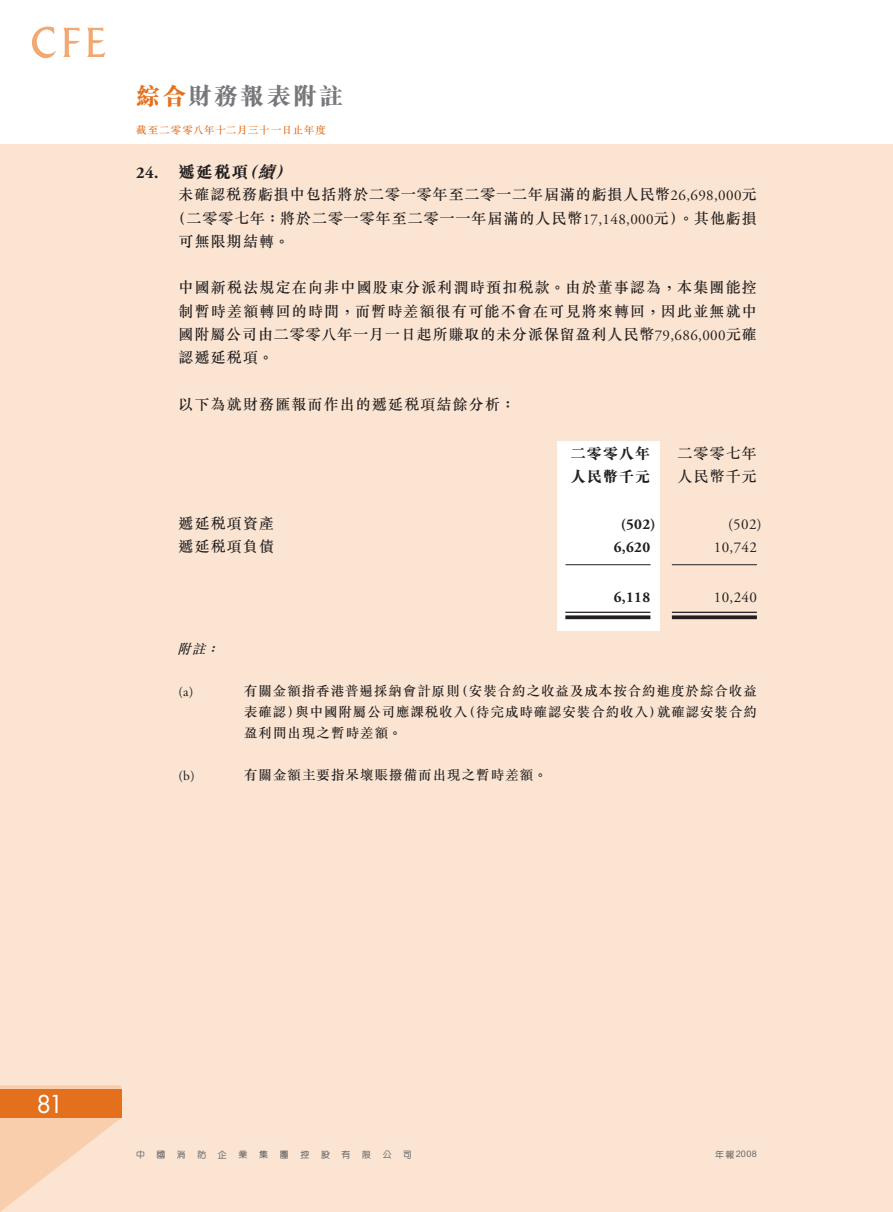
<style>
.page{position:relative;width:893px;height:1212px;background:#fff}
.page>*{position:absolute;margin:0;border:0;box-sizing:border-box;transform-origin:0 0}
.t1{font:24px "M Sung HK Xbold B5 pc H";letter-spacing:.085em;color:#76787b}
.t2{font:24px "Futura Std";color:#fff}
.t3{font:16.5px "M Sung HK Xbold B5 pc H";color:#231f20}
.t4{font:15px/23.2px "M Sung HK Medium B5 pc H";letter-spacing:.065em;color:#231f20;text-align:justify}
.t5{font:15px "Adobe Garamond Pro";letter-spacing:.025em;color:#231f20}
.t6{font:700 15px "Adobe Garamond Pro";letter-spacing:.025em;color:#231f20}
.t7{font:15px "M Sung HK Xbold B5 pc H";letter-spacing:.075em;color:#231f20}
.t8{font:13.5px/21px "M Sung HK Medium B5 pc H";letter-spacing:.065em;color:#231f20;text-align:justify}
.t9{font:13.5px "Adobe Garamond Pro";color:#231f20}
.t10{font:italic 13.5px "M Sung HK Medium B5 pc H";color:#231f20}
.t11{font:10.5px "M Sung HK Medium B5 pc H";letter-spacing:.07em;color:#e4701e}
.t12{font:9px "M Yuen HK Medium B5 pc H";color:#636366}
.t13{font:9px "Arial Rounded MT Std";color:#636366}
.s1{color:#e4701e}
.s2{font-family:"Adobe Garamond Pro";font-weight:700}
.s3{font-style:italic}
.s4{font-family:"Adobe Garamond Pro"}
.s5{font-family:"M Yuen HK Medium B5 pc H"}
</style>
<div class="page">
<div style="left:0;top:145px;width:893px;height:1067px;background:#fbe5d2"></div>
<svg style="left:0;top:1085px;width:121px;height:127px"></svg>
<div style="left:0;top:1089px;width:121px;height:29px;background:#e4701e"></div>
<svg style="left:87px;top:28px;width:18px;height:29px"></svg>
<svg style="left:32px;top:27px;width:24px;height:31px"></svg>
<svg style="left:63px;top:28px;width:17px;height:29px"></svg>
<div style="left:557px;top:441px;width:102px;height:189px;background:#fff"></div>
<hr style="left:565px;top:564px;width:85px;height:1px;background:#231f20">
<hr style="left:672px;top:564px;width:85px;height:1px;background:#231f20">
<hr style="left:565px;top:612px;width:85px;height:1px;background:#231f20">
<svg style="left:565px;top:615px;width:85px;height:4px"></svg>
<hr style="left:672px;top:612px;width:85px;height:1px;background:#231f20">
<svg style="left:672px;top:615px;width:85px;height:4px"></svg>
<h1 class="t1" style="left:136px;top:87px;width:209px"><span class="s1">綜合</span>財務報表附註</h1>
<p class="t11" style="left:136px;top:126px;width:191px">截至二零零八年十二月三十一日止年度</p>
<p class="t3" style="left:136px;top:166px;width:161px"><span class="s2">24.</span> 遞延稅項<span class="s3">（續）</span></p>
<p class="t4" style="left:179px;top:185px;width:580px">未確認稅務虧損中包括將於二零一零年至二零一二年屆滿的虧損人民幣<span class="s4">26,698,000</span>元</p>
<p class="t4" style="left:171px;top:208px;width:587px">（二零零七年：將於二零一零年至二零一一年屆滿的人民幣<span class="s4">17,148,000</span>元）。其他虧損</p>
<p class="t4" style="left:179px;top:232px;width:112px">可無限期結轉。</p>
<p class="t4" style="left:179px;top:278px;width:580px">中國新稅法規定在向非中國股東分派利潤時預扣稅款。由於董事認為，本集團能控制暫時差額轉回的時間，而暫時差額很有可能不會在可見將來轉回，因此並無就中國附屬公司由二零零八年一月一日起所賺取的未分派保留盈利人民幣<span class="s4">79,686,000</span>元確認遞延稅項。</p>
<p class="t4" style="left:179px;top:394px;width:338px">以下為就財務匯報而作出的遞延稅項結餘分析：</p>
<p class="t7" style="left:571px;top:448px;width:81px">二零零八年</p>
<p class="t4" style="left:677px;top:444px;width:81px">二零零七年</p>
<p class="t7" style="left:571px;top:471px;width:81px">人民幣千元</p>
<p class="t4" style="left:677px;top:467px;width:81px">人民幣千元</p>
<p class="t4" style="left:179px;top:514px;width:97px">遞延稅項資產</p>
<p class="t6" style="left:621px;top:515px;width:37px">(502)</p>
<p class="t5" style="left:728px;top:518px;width:35px">(502)</p>
<p class="t4" style="left:179px;top:537px;width:97px">遞延稅項負債</p>
<p class="t6" style="left:614px;top:538px;width:38px">6,620</p>
<p class="t5" style="left:714px;top:542px;width:45px">10,742</p>
<p class="t6" style="left:614px;top:588px;width:38px">6,118</p>
<p class="t5" style="left:714px;top:591px;width:45px">10,240</p>
<p class="t10" style="left:177px;top:644px;width:47px">附註：</p>
<p class="t9" style="left:179px;top:687px;width:16px">(a)</p>
<p class="t8" style="left:244px;top:683px;width:514px">有關金額指香港普遍採納會計原則（安裝合約之收益及成本按合約進度於綜合收益表確認）與中國附屬公司應課稅收入（待完成時確認安裝合約收入）就確認安裝合約盈利間出現之暫時差額。</p>
<p class="t9" style="left:179px;top:771px;width:18px">(b)</p>
<p class="t8" style="left:244px;top:767px;width:305px">有關金額主要指呆壞賬撥備而出現之暫時差額。</p>
<h1 class="t2" style="left:36px;top:1090px;width:28px">81</h1>
<p class="t12" style="left:136px;top:1151px;width:10px">中</p>
<p class="t12" style="left:157px;top:1151px;width:10px">國</p>
<p class="t12" style="left:177px;top:1151px;width:10px">消</p>
<p class="t12" style="left:197px;top:1151px;width:10px">防</p>
<p class="t12" style="left:218px;top:1151px;width:10px">企</p>
<p class="t12" style="left:239px;top:1151px;width:10px">業</p>
<p class="t12" style="left:259px;top:1151px;width:10px">集</p>
<p class="t12" style="left:280px;top:1151px;width:10px">團</p>
<p class="t12" style="left:300px;top:1151px;width:10px">控</p>
<p class="t12" style="left:321px;top:1151px;width:11px">股</p>
<p class="t12" style="left:342px;top:1151px;width:10px">有</p>
<p class="t12" style="left:362px;top:1151px;width:10px">限</p>
<p class="t12" style="left:383px;top:1151px;width:31px">公 司</p>
<p class="t13" style="left:715px;top:1151px;width:43px"><span class="s5">年報</span>2008</p>
</div>
